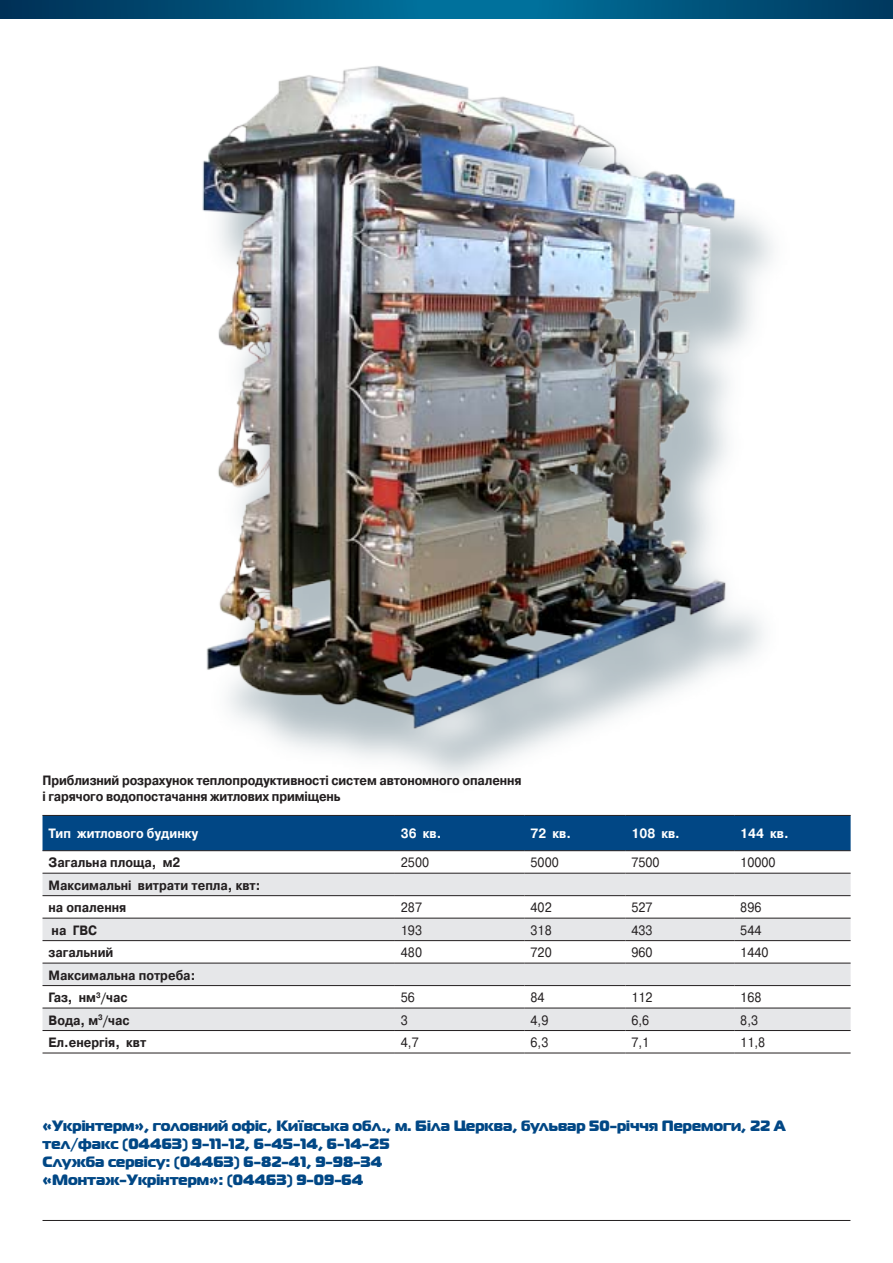
<style>
.page{position:relative;width:893px;height:1263px;background:#fff}
.page>*{position:absolute;margin:0;border:0;box-sizing:border-box;transform-origin:0 0}
.t1{font:15px/18px "Magistral Black C";color:#014785}
.t2{font:700 13.5px/22.5px "Pragmatica C";letter-spacing:-.01em;color:#231f20;scale:.9 1}
.t3{font:13.5px "Pragmatica C";color:#231f20;scale:.9 1}
.t4{font:700 13.5px "Pragmatica C";color:#fff;scale:.9 1}
</style>
<div class="page">
<hr style="left:43px;top:1220px;width:807px;height:1px;background:#231f20">
<svg style="left:0;top:0;width:893px;height:18px"></svg>
<div style="left:200px;top:76px;width:596px;height:725px;background:#4f6b78;opacity:.44"></div>
<img style="left:200px;top:66px;width:565px;height:674px">
<div style="left:43px;top:816px;width:808px;height:34px;background:#014785"></div>
<svg style="left:43px;top:874px;width:808px;height:156px;fill:#e6e7e9"></svg>
<hr style="left:43px;top:815px;width:352px;height:1px;background:#231f20">
<hr style="left:395px;top:815px;width:130px;height:1px;background:#231f20">
<hr style="left:525px;top:815px;width:100px;height:1px;background:#231f20">
<hr style="left:625px;top:815px;width:109px;height:1px;background:#231f20">
<hr style="left:734px;top:815px;width:117px;height:1px;background:#231f20">
<hr style="left:43px;top:850px;width:352px;height:1px;background:#231f20">
<hr style="left:395px;top:850px;width:130px;height:1px;background:#231f20">
<hr style="left:525px;top:850px;width:100px;height:1px;background:#231f20">
<hr style="left:625px;top:850px;width:109px;height:1px;background:#231f20">
<hr style="left:734px;top:850px;width:117px;height:1px;background:#231f20">
<hr style="left:43px;top:873px;width:352px;height:1px;background:#231f20">
<hr style="left:395px;top:873px;width:130px;height:1px;background:#231f20">
<hr style="left:525px;top:873px;width:100px;height:1px;background:#231f20">
<hr style="left:625px;top:873px;width:109px;height:1px;background:#231f20">
<hr style="left:734px;top:873px;width:117px;height:1px;background:#231f20">
<hr style="left:43px;top:895px;width:352px;height:1px;background:#231f20">
<hr style="left:395px;top:895px;width:130px;height:1px;background:#231f20">
<hr style="left:525px;top:895px;width:100px;height:1px;background:#231f20">
<hr style="left:625px;top:895px;width:109px;height:1px;background:#231f20">
<hr style="left:734px;top:895px;width:117px;height:1px;background:#231f20">
<hr style="left:43px;top:918px;width:352px;height:1px;background:#231f20">
<hr style="left:395px;top:918px;width:130px;height:1px;background:#231f20">
<hr style="left:525px;top:918px;width:100px;height:1px;background:#231f20">
<hr style="left:625px;top:918px;width:109px;height:1px;background:#231f20">
<hr style="left:734px;top:918px;width:117px;height:1px;background:#231f20">
<hr style="left:43px;top:940px;width:352px;height:1px;background:#231f20">
<hr style="left:395px;top:940px;width:130px;height:1px;background:#231f20">
<hr style="left:525px;top:940px;width:100px;height:1px;background:#231f20">
<hr style="left:625px;top:940px;width:109px;height:1px;background:#231f20">
<hr style="left:734px;top:940px;width:117px;height:1px;background:#231f20">
<hr style="left:43px;top:963px;width:352px;height:1px;background:#231f20">
<hr style="left:395px;top:963px;width:130px;height:1px;background:#231f20">
<hr style="left:525px;top:963px;width:100px;height:1px;background:#231f20">
<hr style="left:625px;top:963px;width:109px;height:1px;background:#231f20">
<hr style="left:734px;top:963px;width:117px;height:1px;background:#231f20">
<hr style="left:43px;top:985px;width:352px;height:1px;background:#231f20">
<hr style="left:395px;top:985px;width:130px;height:1px;background:#231f20">
<hr style="left:525px;top:985px;width:100px;height:1px;background:#231f20">
<hr style="left:625px;top:985px;width:109px;height:1px;background:#231f20">
<hr style="left:734px;top:985px;width:117px;height:1px;background:#231f20">
<hr style="left:43px;top:1008px;width:352px;height:1px;background:#231f20">
<hr style="left:395px;top:1008px;width:130px;height:1px;background:#231f20">
<hr style="left:525px;top:1008px;width:100px;height:1px;background:#231f20">
<hr style="left:625px;top:1008px;width:109px;height:1px;background:#231f20">
<hr style="left:734px;top:1008px;width:117px;height:1px;background:#231f20">
<hr style="left:43px;top:1030px;width:352px;height:1px;background:#231f20">
<hr style="left:395px;top:1030px;width:130px;height:1px;background:#231f20">
<hr style="left:525px;top:1030px;width:100px;height:1px;background:#231f20">
<hr style="left:625px;top:1030px;width:109px;height:1px;background:#231f20">
<hr style="left:734px;top:1030px;width:117px;height:1px;background:#231f20">
<hr style="left:43px;top:1053px;width:352px;height:1px;background:#231f20">
<hr style="left:395px;top:1053px;width:130px;height:1px;background:#231f20">
<hr style="left:525px;top:1053px;width:100px;height:1px;background:#231f20">
<hr style="left:625px;top:1053px;width:109px;height:1px;background:#231f20">
<hr style="left:734px;top:1053px;width:117px;height:1px;background:#231f20">
<p class="t2" style="left:43px;top:772px;width:534px;line-height:16.2px">Приблизний розрахунок теплопродуктивності систем автономного опалення і гарячого водопостачання житлових приміщень</p>
<p class="t4" style="left:49px;top:826px;width:168px">Тип житлового будинку</p>
<p class="t4" style="left:401px;top:826px;width:46px">36 кв.</p>
<p class="t4" style="left:531px;top:826px;width:46px">72 кв.</p>
<p class="t4" style="left:631px;top:826px;width:55px">108 кв.</p>
<p class="t4" style="left:740px;top:826px;width:55px">144 кв.</p>
<p class="t2" style="left:49px;top:851px;width:148px">Загальна площа, м2</p>
<p class="t3" style="left:401px;top:855px;width:33px">2500</p>
<p class="t3" style="left:531px;top:855px;width:33px">5000</p>
<p class="t3" style="left:631px;top:855px;width:33px">7500</p>
<p class="t3" style="left:740px;top:855px;width:41px">10000</p>
<p class="t2" style="left:49px;top:874px;width:237px">Максимальні витрати тепла, квт: на опалення</p>
<p class="t3" style="left:401px;top:900px;width:25px">287</p>
<p class="t3" style="left:531px;top:900px;width:25px">402</p>
<p class="t3" style="left:631px;top:900px;width:25px">527</p>
<p class="t3" style="left:740px;top:900px;width:25px">896</p>
<p class="t2" style="left:52px;top:919px;width:52px">на ГВС</p>
<p class="t3" style="left:401px;top:922px;width:25px">193</p>
<p class="t3" style="left:531px;top:922px;width:25px">318</p>
<p class="t3" style="left:631px;top:922px;width:25px">433</p>
<p class="t3" style="left:740px;top:922px;width:25px">544</p>
<p class="t2" style="left:49px;top:941px;width:74px">загальний</p>
<p class="t3" style="left:401px;top:945px;width:25px">480</p>
<p class="t3" style="left:531px;top:945px;width:25px">720</p>
<p class="t3" style="left:631px;top:945px;width:25px">960</p>
<p class="t3" style="left:740px;top:945px;width:33px">1440</p>
<p class="t2" style="left:49px;top:964px;width:165px">Максимальна потреба:<br>Газ, нм<sup>3</sup>/час</p>
<p class="t3" style="left:401px;top:990px;width:17px">56</p>
<p class="t3" style="left:531px;top:990px;width:17px">84</p>
<p class="t3" style="left:631px;top:990px;width:25px">112</p>
<p class="t3" style="left:740px;top:990px;width:25px">168</p>
<p class="t2" style="left:49px;top:1009px;width:92px">Вода, м<sup>3</sup>/час</p>
<p class="t3" style="left:401px;top:1012px;width:9px">3</p>
<p class="t3" style="left:531px;top:1012px;width:21px">4,9</p>
<p class="t3" style="left:631px;top:1012px;width:21px">6,6</p>
<p class="t3" style="left:740px;top:1012px;width:21px">8,3</p>
<p class="t2" style="left:49px;top:1031px;width:110px">Ел.енергія, квт</p>
<p class="t3" style="left:401px;top:1035px;width:21px">4,7</p>
<p class="t3" style="left:531px;top:1035px;width:21px">6,3</p>
<p class="t3" style="left:631px;top:1035px;width:21px">7,1</p>
<p class="t3" style="left:740px;top:1035px;width:29px">11,8</p>
<p class="t1" style="left:43px;top:1116px;width:745px">«Укрінтерм», головний офіс, Київська обл., м. Біла Церква, бульвар 50-річчя Перемоги, 22 А тел/факс (04463) 9-11-12, 6-45-14, 6-14-25<br>Служба сервісу: (04463) 6-82-41, 9-98-34<br>«Монтаж-Укрінтерм»: (04463) 9-09-64</p>
</div>
